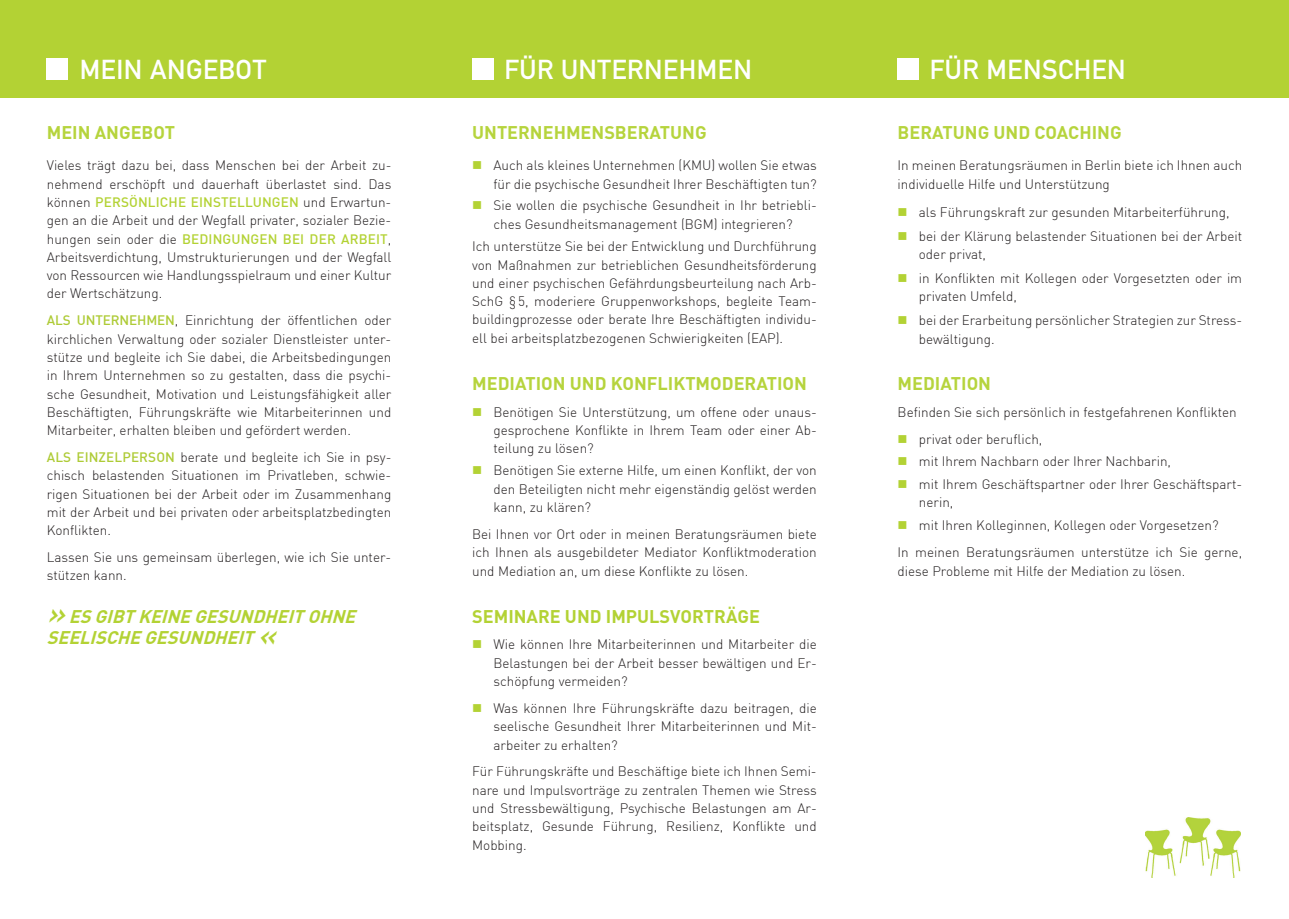
<style>
.page{position:relative;width:1289px;height:919px;background:#fff}
.page>*{position:absolute;margin:0;border:0;box-sizing:border-box;transform-origin:0 0}
.t1{font:27px "DIN Mittelschrift";letter-spacing:.02em;color:#fff}
.t2{font:700 18px "DIN";color:#b6d43d}
.t3{font:italic 700 18px/21.6px "DIN";color:#b3d234}
.t4{font:700 18px "DIN";color:#b3d234}
.t5{font:300 13.5px/18.3px "DIN";color:#231f20}
.s1{font-weight:500;color:#b3d234}
.s2{font-weight:500;color:#aecb36}
.s3{font-weight:500;font-size:30px}
</style>
<div class="page">
<div style="left:0;top:0;width:1288px;height:98px;background:#b3d234"></div>
<img style="left:1145px;top:817px;width:94px;height:60px">
<div style="left:47px;top:59px;width:21px;height:21px;background:#fff"></div>
<div style="left:472px;top:59px;width:21px;height:21px;background:#fff"></div>
<div style="left:897px;top:59px;width:21px;height:21px;background:#fff"></div>
<h1 class="t1" style="left:80px;top:53px;width:188px">MEIN ANGEBOT</h1>
<h2 class="t2" style="left:47px;top:121px;width:130px">M EIN ANGEBOT</h2>
<p class="t5" style="left:47px;top:156px;width:346px;text-align:justify">Vieles trägt dazu bei, dass Menschen bei der Arbeit zu&shy;nehmend erschöpft und dauerhaft überlastet sind. Das können <span class="s1">PERSÖNLICHE EINSTELLUNGEN</span> und Erwartun&shy;gen an die Arbeit und der Wegfall privater, sozialer Bezie&shy;hungen sein oder die <span class="s1">BEDINGUNGEN BEI DER ARBEIT</span>, Arbeitsverdichtung, Umstrukturierungen und der Wegfall von Ressourcen wie Handlungsspielraum und einer Kultur der Wertschätzung.</p>
<p class="t5" style="left:47px;top:311px;width:346px;text-align:justify"><span class="s2">ALS UNTERNEHMEN</span>, Einrichtung der öffentlichen oder kirchlichen Verwaltung oder sozialer Dienstleister unter&shy;stütze und begleite ich Sie dabei, die Arbeitsbedingungen in Ihrem Unternehmen so zu gestalten, dass die psychi&shy;sche Gesundheit, Motivation und Leistungsfähigkeit aller Beschäftigten, Führungskräfte wie Mitarbeiterinnen und Mitarbeiter, erhalten bleiben und gefördert werden.</p>
<p class="t5" style="left:47px;top:448px;width:346px;text-align:justify"><span class="s2">ALS EINZELPERSON</span> berate und begleite ich Sie in psy&shy;chisch belastenden Situationen im Privatleben, schwie&shy;rigen Situationen bei der Arbeit oder im Zusammenhang mit der Arbeit und bei privaten oder arbeitsplatzbedingten Konflikten.</p>
<p class="t5" style="left:47px;top:548px;width:346px">Lassen Sie uns gemeinsam überlegen, wie ich Sie unter&shy;stützen kann.</p>
<h2 class="t3" style="left:47px;top:604px;width:315px"><span class="s3">»</span>ESGIBTKEINEGESUNDHEITOHNE<br>SEELISCHEGESUNDHEIT<span class="s3">«</span></h2>
<h1 class="t1" style="left:504px;top:54px;width:249px">FÜR UNTERNEHMEN</h1>
<h1 class="t1" style="left:929px;top:54px;width:197px">FÜR MENSCHEN</h1>
<h2 class="t2" style="left:472px;top:121px;width:236px">UNTERNEHMENSBERATUNG</h2>
<p class="t5" style="left:493px;top:156px;width:325px">Auch als kleines Unternehmen (KMU) wollen Sie etwas für die psychische Gesundheit Ihrer Beschäftigten tun?</p>
<p class="t5" style="left:493px;top:196px;width:325px">Sie wollen die psychische Gesundheit in Ihr betriebli&shy;ches Gesundheitsmanagement (BGM) integrieren?</p>
<p class="t5" style="left:472px;top:237px;width:346px;text-align:justify">Ich unterstütze Sie bei der Entwicklung und Durchführung von Maßnahmen zur betrieblichen Gesundheitsförderung und einer psychischen Gefährdungsbeurteilung nach Arb-SchG §5, moderiere Gruppenworkshops, begleite Team&shy;buildingprozesse oder berate Ihre Beschäftigten individu&shy;ell bei arbeitsplatzbezogenen Schwierigkeiten (EAP).</p>
<h2 class="t2" style="left:472px;top:371px;width:336px">MEDIATION UND KONFLIKTMODERATION</h2>
<p class="t5" style="left:493px;top:402px;width:325px;text-align:justify">Benötigen Sie Unterstützung, um offene oder unaus&shy;gesprochene Konflikte in Ihrem Team oder einer Ab&shy;teilung zu lösen?</p>
<p class="t5" style="left:493px;top:461px;width:325px;text-align:justify">Benötigen Sie externe Hilfe, um einen Konflikt, der von den Beteiligten nicht mehr eigenständig gelöst werden kann, zu klären?</p>
<p class="t5" style="left:472px;top:524px;width:346px;text-align:justify">Bei Ihnen vor Ort oder in meinen Beratungsräumen biete ich Ihnen als ausgebildeter Mediator Konfliktmoderation und Mediation an, um diese Konflikte zu lösen.</p>
<h2 class="t4" style="left:472px;top:604px;width:289px">SEMINARE UND I MPULSVORTRÄGE</h2>
<p class="t5" style="left:493px;top:635px;width:325px;text-align:justify">Wie können Ihre Mitarbeiterinnen und Mitarbeiter die Belastungen bei der Arbeit besser bewältigen und Er&shy;schöpfung vermeiden?</p>
<p class="t5" style="left:493px;top:698px;width:325px;text-align:justify">Was können Ihre Führungskräfte dazu beitragen, die seelische Gesundheit Ihrer Mitarbeiterinnen und Mit&shy;arbeiter zu erhalten?</p>
<p class="t5" style="left:472px;top:762px;width:346px;text-align:justify">Für Führungskräfte und Beschäftige biete ich Ihnen Semi&shy;nare und Impulsvorträge zu zentralen Themen wie Stress und Stressbewältigung, Psychische Belastungen am Ar&shy;beitsplatz, Gesunde Führung, Resilienz, Konflikte und Mobbing.</p>
<h2 class="t2" style="left:897px;top:121px;width:149px">BERATUNG UND COA</h2>
<h2 class="t2" style="left:1068px;top:121px;width:55px">CHING</h2>
<p class="t5" style="left:897px;top:156px;width:346px">In meinen Beratungsräumen in Berlin biete ich Ihnen auch individuelle Hilfe und Unterstützung</p>
<p class="t5" style="left:918px;top:200px;width:325px;line-height:23.9px">als Führungskraft zur gesunden Mitarbeiterführung, bei der Klärung belastender Situationen bei der Arbeit</p>
<p class="t5" style="left:918px;top:242px;width:325px;line-height:23.9px">oder privat,<br>in Konflikten mit Kollegen oder Vorgesetzten oder im</p>
<p class="t5" style="left:918px;top:284px;width:325px;line-height:23.9px">privaten Umfeld,<br>bei der Erarbeitung persönlicher Strategien zur Stress-</p>
<p class="t5" style="left:918px;top:329px;width:77px">bewältigung.</p>
<h2 class="t2" style="left:897px;top:372px;width:95px">MEDIATION</h2>
<p class="t5" style="left:918px;top:398px;width:319px;line-height:26.8px;text-indent:-21px">Befinden Sie sich persönlich in festgefahrenen Konflikten privat oder beruflich,</p>
<p class="t5" style="left:918px;top:450px;width:325px;line-height:22.5px">mit Ihrem Nachbarn oder Ihrer Nachbarin,<br>mit Ihrem Geschäftspartner oder Ihrer Geschäftspart-</p>
<p class="t5" style="left:918px;top:491px;width:301px;line-height:22.5px">nerin,<br>mit Ihren Kolleginnen, Kollegen oder Vorgesetzen?</p>
<p class="t5" style="left:897px;top:543px;width:346px">In meinen Beratungsräumen unterstütze ich Sie gerne, diese Probleme mit Hilfe der Mediation zu lösen.</p>
</div>
